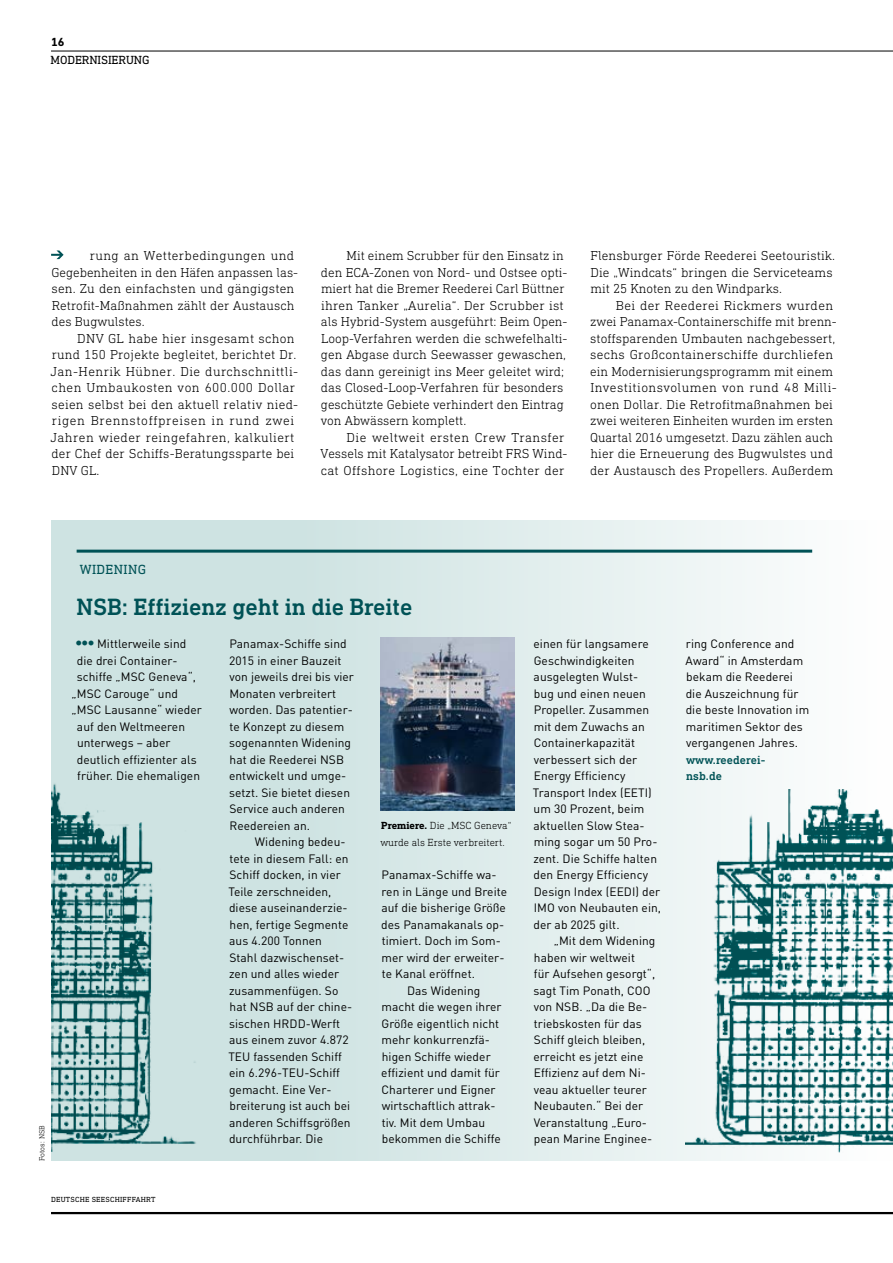
<style>
.page{position:relative;width:893px;height:1263px;background:#fff}
.page>*{position:absolute;margin:0;border:0;box-sizing:border-box;transform-origin:0 0}
.t1{font:500 24px "DIN Next Slab Pro";letter-spacing:-.005em;color:#005256}
.t2{font:13.5px "DIN Next Slab Pro";letter-spacing:.025em;color:#005256}
.t3{font:300 13.2px/16.5px "DIN Next Slab Pro";letter-spacing:.005em;color:#000}
.t4{font:12px/16.5px "DIN Pro";letter-spacing:.005em;color:#000}
.t5{font:500 12px/16.5px "DIN Next Slab Pro";letter-spacing:.005em;color:#005256}
.t6{font:12px "DIN Next Slab Pro";letter-spacing:-.01em;color:#000}
.t7{font:700 12px "DIN Next Slab Pro";color:#000}
.t8{font:300 10.5px/16.5px "DIN Next Slab Pro";color:#000}
.t9{font:7.5px "DIN Next Slab Pro";letter-spacing:.03em;color:#000}
.t10{font:300 7.5px "DIN Next Slab Pro";letter-spacing:.005em;color:#000}
.s1{font-weight:700;font-size:15px;color:#005256}
.s2{font-weight:700}
</style>
<div class="page">
<div style="left:51px;top:520px;width:842px;height:641px;background:linear-gradient(to right,#c4dddc,#fafcfc)"></div>
<svg style="left:51px;top:250px;width:13px;height:9px"></svg>
<img style="left:685px;top:789px;width:208px;height:363px">
<hr style="left:77px;top:550px;width:735px;height:3px;background:#005256">
<img style="left:380px;top:637px;width:134px;height:173px">
<img style="left:51px;top:782px;width:152px;height:370px">
<hr style="left:51px;top:1212px;width:842px;height:2px;background:#000">
<hr style="left:51px;top:51px;width:842px;height:1px;background:#000">
<p class="t7" style="left:51px;top:35px;width:15px">16</p>
<p class="t6" style="left:51px;top:53px;width:100px">MODERNISIERUNG</p>
<p class="t3" style="left:51px;top:247px;width:248px;text-indent:38px">rung an Wetterbedingungen und Gegebenheiten in den Häfen anpassen las&shy;sen. Zu den einfachsten und gängigsten Retrofit-Maßnahmen zählt der Austausch des Bugwulstes.</p>
<p class="t3" style="left:50px;top:330px;width:249px;text-indent:27px">DNV GL habe hier insgesamt schon rund 150 Projekte begleitet, berichtet Dr.<br>Jan-Henrik Hübner. Die durchschnittli&shy;chen Umbaukosten von 600.000 Dollar seien selbst bei den aktuell relativ nied&shy;rigen Brennstoffpreisen in rund zwei Jahren wieder reingefahren, kalkuliert der Chef der Schiffs-Beratungssparte bei DNV GL.</p>
<p class="t3" style="left:321px;top:247px;width:248px;text-indent:26px">Mit einem Scrubber für den Einsatz in den ECA-Zonen von Nord- und Ostsee opti&shy;miert hat die Bremer Reederei Carl Büttner ihren Tanker „Aurelia“. Der Scrubber ist als Hybrid-System ausgeführt: Beim Open-Loop-Verfahren werden die schwefelhalti&shy;gen Abgase durch Seewasser gewaschen, das dann gereinigt ins Meer geleitet wird; das Closed-Loop-Verfahren für besonders geschützte Gebiete verhindert den Eintrag von Abwässern komplett.</p>
<p class="t3" style="left:320px;top:429px;width:249px;text-indent:26px">Die weltweit ersten Crew Transfer<br>Vessels mit Katalysator betreibt FRS Wind&shy;cat Offshore Logistics, eine Tochter der</p>
<p class="t3" style="left:590px;top:247px;width:246px">Flensburger Förde Reederei Seetouristik.<br>Die „Windcats“ bringen die Serviceteams mit 25 Knoten zu den Windparks.</p>
<p class="t3" style="left:590px;top:297px;width:248px;text-indent:26px">Bei der Reederei Rickmers wurden zwei Panamax-Containerschiffe mit brenn&shy;stoffsparenden Umbauten nachgebessert, sechs Großcontainerschiffe durchliefen ein Modernisierungsprogramm mit einem Investitionsvolumen von rund 48 Milli&shy;onen Dollar. Die Retrofitmaßnahmen bei zwei weiteren Einheiten wurden im ersten Quartal 2016 umgesetzt. Dazu zählen auch hier die Erneuerung des Bugwulstes und der Austausch des Propellers. Außerdem</p>
<p class="t10" style="left:38px;top:1161px;width:37px;rotate:-90deg">Fotos: NSB</p>
<p class="t2" style="left:80px;top:561px;width:68px">WIDENING</p>
<h1 class="t1" style="left:77px;top:593px;width:337px">NSB: Effizienz geht in die Breite</h1>
<p class="t4" style="left:75px;top:635px;width:113px"><span class="s1">•••</span> Mittlerweile sind</p>
<p class="t4" style="left:77px;top:651px;width:102px">die drei Container-</p>
<p class="t4" style="left:77px;top:668px;width:121px">schiffe „MSC Geneva“,</p>
<p class="t4" style="left:72px;top:684px;width:108px">„MSC Carouge“ und</p>
<p class="t4" style="left:72px;top:701px;width:132px">„MSC Lausanne“ wieder</p>
<p class="t4" style="left:77px;top:717px;width:110px">auf den Weltmeeren</p>
<p class="t4" style="left:77px;top:734px;width:95px">unterwegs – aber</p>
<p class="t4" style="left:77px;top:750px;width:121px">deutlich effizienter als</p>
<p class="t4" style="left:77px;top:767px;width:124px">früher. Die ehemaligen</p>
<p class="t4" style="left:229px;top:635px;width:127px">Panamax-Schiffe sind<br>2015 in einer Bauzeit von jeweils drei bis vier<br>Monaten verbreitert worden. Das patentier&shy;te Konzept zu diesem sogenannten Widening hat die Reederei NSB entwickelt und umge&shy;setzt. Sie bietet diesen<br>Service auch anderen<br>Reedereien an.</p>
<p class="t4" style="left:228px;top:833px;width:125px;text-indent:27px">Widening bedeu&shy;tete in diesem Fall: en<br>Schiff docken, in vier<br>Teile zerschneiden, diese auseinanderzie&shy;hen, fertige Segmente aus 4.200 Tonnen<br>Stahl dazwischenset&shy;zen und alles wieder zusammenfügen. So hat NSB auf der chine&shy;sischen HRDD-Werft aus einem zuvor 4.872<br>TEU fassenden Schiff ein 6.296-TEU-Schiff gemacht. Eine Ver&shy;breiterung ist auch bei anderen Schiffsgrößen durchführbar. Die</p>
<p class="t8" style="left:380px;top:817px;width:133px"><span class="s2">Premiere.</span> Die „MSC Geneva“ wurde als Erste verbreitert.</p>
<p class="t4" style="left:382px;top:866px;width:117px">Panamax-Schiffe wa-</p>
<p class="t4" style="left:382px;top:882px;width:127px">ren in Länge und Breite</p>
<p class="t4" style="left:381px;top:899px;width:126px">auf die bisherige Größe</p>
<p class="t4" style="left:381px;top:915px;width:124px">des Panamakanals op-</p>
<p class="t4" style="left:382px;top:932px;width:121px">timiert. Doch im Som-</p>
<p class="t4" style="left:382px;top:948px;width:124px">mer wird der erweiter-</p>
<p class="t4" style="left:382px;top:965px;width:95px">te Kanal eröffnet.</p>
<p class="t4" style="left:407px;top:981px;width:75px">Das Widening</p>
<p class="t4" style="left:382px;top:998px;width:122px">macht die wegen ihrer</p>
<p class="t4" style="left:382px;top:1014px;width:119px">Größe eigentlich nicht</p>
<p class="t4" style="left:382px;top:1031px;width:110px">mehr konkurrenzfä-</p>
<p class="t4" style="left:382px;top:1047px;width:110px">higen Schiffe wieder</p>
<p class="t4" style="left:381px;top:1064px;width:120px">effizient und damit für</p>
<p class="t4" style="left:382px;top:1080px;width:116px">Charterer und Eigner</p>
<p class="t4" style="left:382px;top:1097px;width:115px">wirtschaftlich attrak-</p>
<p class="t4" style="left:382px;top:1113px;width:105px">tiv. Mit dem Umbau</p>
<p class="t4" style="left:382px;top:1130px;width:121px">bekommen die Schiffe</p>
<p class="t9" style="left:51px;top:1195px;width:106px">DEUTSCHE SEESCHIFFFAHRT</p>
<p class="t4" style="left:533px;top:635px;width:130px">einen für langsamere<br>Geschwindigkeiten ausgelegten Wulst-<br>bug und einen neuen<br>Propeller. Zusammen mit dem Zuwachs an<br>Containerkapazität verbessert sich der<br>Energy Efficiency<br>Transport Index (EETI) um 30 Prozent, beim aktuellen Slow Stea&shy;ming sogar um 50 Pro&shy;zent. Die Schiffe halten den Energy Efficiency<br>Design Index (EEDI) der<br>IMO von Neubauten ein, der ab 2025 gilt.</p>
<p class="t4" style="left:533px;top:932px;width:123px;text-indent:20px">„Mit dem Widening haben wir weltweit<br>für Aufsehen gesorgt“, sagt Tim Ponath, COO von NSB. „Da die Be&shy;triebskosten für das<br>Schiff gleich bleiben, erreicht es jetzt eine<br>Effizienz auf dem Ni&shy;veau aktueller teurer<br>Neubauten.“ Bei der<br>Veranstaltung „Euro&shy;pean Marine Enginee-</p>
<p class="t4" style="left:686px;top:635px;width:125px">ring Conference and<br>Award“ in Amsterdam bekam die Reederei die Auszeichnung für die beste Innovation im maritimen Sektor des vergangenen Jahres.</p>
<p class="t5" style="left:686px;top:751px;width:81px">www.reederei&shy;nsb.de</p>
</div>
